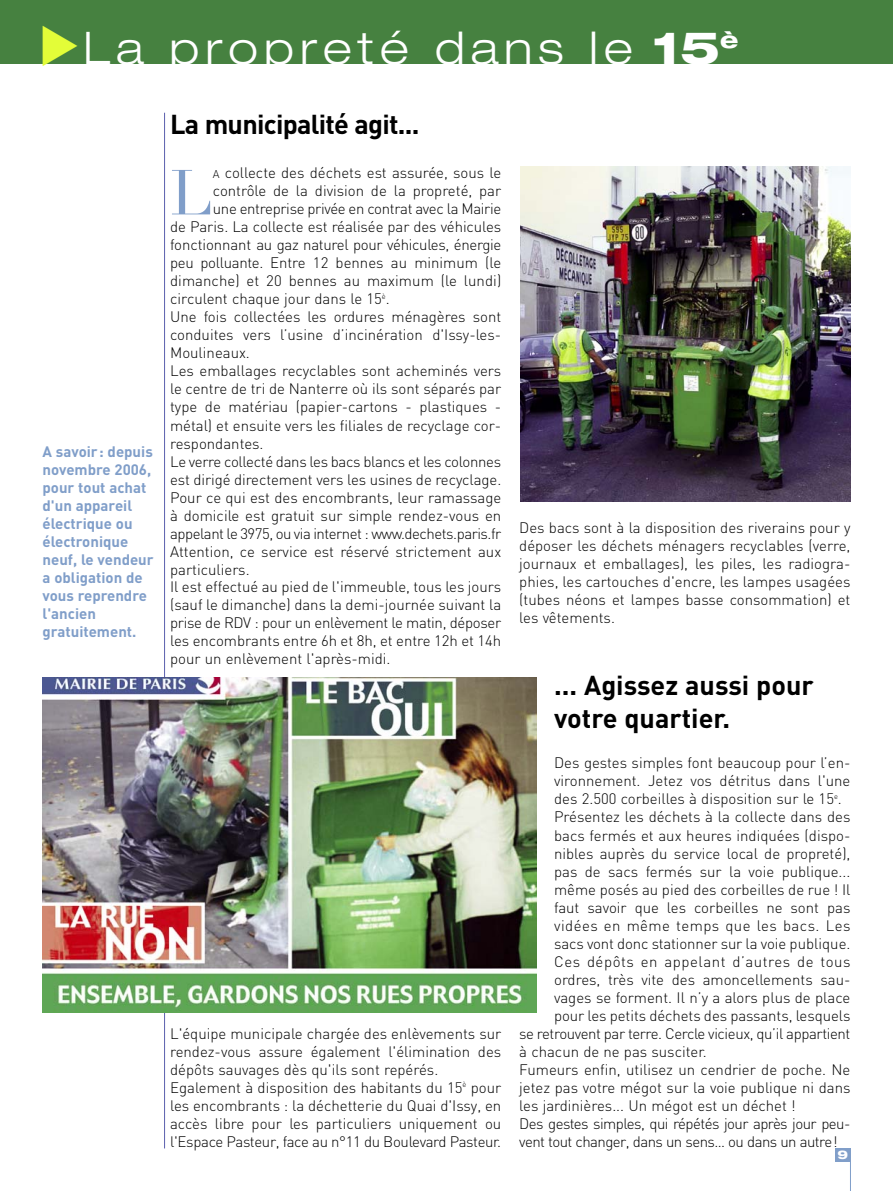
<style>
.page{position:relative;width:893px;height:1191px;background:#fff}
.page>*{position:absolute;margin:0;border:0;box-sizing:border-box;transform-origin:0 0}
.t1{font:62.4px "Didot LH";color:#809ec9}
.t2{font:300 expanded 45px "Helvetica Neue";letter-spacing:.135em;color:#fff}
.t3{font:700 27px/32.4px "DIN";color:#000}
.t4{font:700 27px "DIN";letter-spacing:-.025em;color:#000}
.t5{font:300 15px/18px "DIN";color:#000}
.t6{font:300 15px "DIN";letter-spacing:-.02em;color:#000}
.t7{font:700 15px/18px "DIN";color:#809ec9}
.t8{font:300 15px "DIN";letter-spacing:-.035em;color:#000}
.t9{font:300 15px "DIN";letter-spacing:-.025em;color:#000}
.t10{font:300 15px "DIN";letter-spacing:-.03em;color:#000}
.t11{font:300 15px "DIN";letter-spacing:.035em;color:#000}
.t12{font:300 15px "DIN";letter-spacing:.03em;color:#000}
.t13{font:800 expanded 12px "Helvetica Neue";color:#fff}
.s1{font-weight:800}
.s2{font-size:11.25px}
</style>
<div class="page">
<div style="left:0;top:0;width:893px;height:64px;background:#468140"></div>
<hr style="left:164px;top:113px;width:1px;height:1035px;background:#5a60ad">
<img style="left:43px;top:677px;width:493px;height:335px">
<img style="left:520px;top:166px;width:330px;height:336px">
<div style="left:835px;top:1148px;width:15px;height:13px;background:#809ec9"></div>
<hr style="left:850px;top:1148px;width:1px;height:43px;background:#809ec9">
<h2 class="t2" style="left:83px;top:32px;width:656px">La propreté dans le <span class="s1">15</span><sup>è</sup></h2>
<p class="t7" style="left:43px;top:444px;width:113px">A savoir: depuis novembre 2006, pour tout achat d'un appareil électrique ou électronique neuf, le vendeur a obligation de vous reprendre l'ancien gratuitement.</p>
<h3 class="t4" style="left:170px;top:115px;width:251px">La municipalité agit...</h3>
<h1 class="t1" style="left:170px;top:167px;width:44px">L</h1>
<p class="t5" style="left:213px;top:166px;width:290px"><span class="s2">A</span> collecte des déchets est assurée, sous le</p>
<p class="t5" style="left:213px;top:184px;width:290px">contrôle de la division de la propreté, par</p>
<p class="t6" style="left:213px;top:204px;width:290px">une entreprise privée en contrat avec la Mairie</p>
<p class="t5" style="left:170px;top:220px;width:333px">de Paris. La collecte est réalisée par des véhicules</p>
<p class="t6" style="left:170px;top:240px;width:333px">fonctionnant au gaz naturel pour véhicules, énergie</p>
<p class="t5" style="left:170px;top:256px;width:333px">peu polluante. Entre 12 bennes au minimum (le</p>
<p class="t5" style="left:170px;top:274px;width:333px">dimanche) et 20 bennes au maximum (le lundi)</p>
<p class="t5" style="left:170px;top:292px;width:221px">circulent chaque jour dans le 15<sup>è</sup>.</p>
<p class="t5" style="left:170px;top:310px;width:333px">Une fois collectées les ordures ménagères sont</p>
<p class="t5" style="left:170px;top:328px;width:333px">conduites vers l’usine d’incinération d'Issy-les-</p>
<p class="t5" style="left:170px;top:346px;width:81px">Moulineaux.</p>
<p class="t5" style="left:170px;top:364px;width:333px">Les emballages recyclables sont acheminés vers</p>
<p class="t5" style="left:170px;top:382px;width:333px">le centre de tri de Nanterre où ils sont séparés par</p>
<p class="t5" style="left:170px;top:400px;width:333px">type de matériau (papier-cartons - plastiques -</p>
<p class="t5" style="left:170px;top:418px;width:333px">métal) et ensuite vers les filiales de recyclage cor-</p>
<p class="t5" style="left:170px;top:436px;width:95px">respondantes.</p>
<p class="t6" style="left:170px;top:456px;width:333px">Le verre collecté dans les bacs blancs et les colonnes</p>
<p class="t5" style="left:170px;top:472px;width:333px">est dirigé directement vers les usines de recyclage.</p>
<p class="t5" style="left:170px;top:490px;width:333px">Pour ce qui est des encombrants, leur ramassage</p>
<p class="t5" style="left:170px;top:508px;width:333px">à domicile est gratuit sur simple rendez-vous en</p>
<p class="t10" style="left:170px;top:528px;width:333px">appelant le 3975, ou via internet : www.dechets.paris.fr</p>
<p class="t5" style="left:170px;top:544px;width:333px">Attention, ce service est réservé strictement aux</p>
<p class="t5" style="left:170px;top:562px;width:81px">particuliers.</p>
<p class="t5" style="left:170px;top:580px;width:333px">Il est effectué au pied de l'immeuble, tous les jours</p>
<p class="t5" style="left:170px;top:597px;width:333px">(sauf le dimanche) dans la demi-journée suivant la</p>
<p class="t6" style="left:170px;top:617px;width:333px">prise de RDV : pour un enlèvement le matin, déposer</p>
<p class="t5" style="left:170px;top:633px;width:333px">les encombrants entre 6h et 8h, et entre 12h et 14h</p>
<p class="t5" style="left:170px;top:651px;width:222px">pour un enlèvement l'après-midi.</p>
<p class="t5" style="left:170px;top:1026px;width:333px">L'équipe municipale chargée des enlèvements sur rendez-vous assure également l'élimination des dépôts sauvages dès qu'ils sont repérés.<br>Egalement à disposition des habitants du 15<sup>è</sup> pour les encombrants : la déchetterie du Quai d'Issy, en accès libre pour les particuliers uniquement ou l'Espace Pasteur, face au n°11 du Boulevard Pasteur.</p>
<p class="t5" style="left:519px;top:520px;width:333px;text-align:justify">Des bacs sont à la disposition des riverains pour y déposer les déchets ménagers recyclables (verre, journaux et emballages), les piles, les radiogra&shy;phies, les cartouches d'encre, les lampes usagées (tubes néons et lampes basse consommation) et les vêtements.</p>
<h3 class="t3" style="left:554px;top:672px;width:261px">... Agissez aussi pour votre quartier.</h3>
<p class="t5" style="left:554px;top:756px;width:298px">Des gestes simples font beaucoup pour l’en-</p>
<p class="t5" style="left:554px;top:774px;width:298px">vironnement. Jetez vos détritus dans l'une</p>
<p class="t5" style="left:554px;top:792px;width:289px">des 2.500 corbeilles à disposition sur le 15<sup>e</sup>.</p>
<p class="t5" style="left:554px;top:810px;width:298px">Présentez les déchets à la collecte dans des</p>
<p class="t5" style="left:554px;top:828px;width:298px">bacs fermés et aux heures indiquées (dispo-</p>
<p class="t5" style="left:554px;top:846px;width:298px">nibles auprès du service local de propreté),</p>
<p class="t5" style="left:554px;top:864px;width:298px">pas de sacs fermés sur la voie publique...</p>
<p class="t5" style="left:554px;top:882px;width:298px">même posés au pied des corbeilles de rue ! Il</p>
<p class="t5" style="left:554px;top:900px;width:298px">faut savoir que les corbeilles ne sont pas</p>
<p class="t12" style="left:554px;top:920px;width:298px">vidées en même temps que les bacs. Les</p>
<p class="t5" style="left:554px;top:936px;width:298px">sacs vont donc stationner sur la voie publique.</p>
<p class="t11" style="left:554px;top:956px;width:298px">Ces dépôts en appelant d’autres de tous</p>
<p class="t5" style="left:554px;top:972px;width:298px">ordres, très vite des amoncellements sau-</p>
<p class="t5" style="left:554px;top:990px;width:298px">vages se forment. Il n’y a alors plus de place</p>
<p class="t5" style="left:554px;top:1008px;width:298px">pour les petits déchets des passants, lesquels</p>
<p class="t9" style="left:519px;top:1028px;width:333px">se retrouvent par terre. Cercle vicieux, qu’il appartient</p>
<p class="t5" style="left:519px;top:1044px;width:189px">à chacun de ne pas susciter.</p>
<p class="t5" style="left:519px;top:1062px;width:333px">Fumeurs enfin, utilisez un cendrier de poche. Ne</p>
<p class="t5" style="left:519px;top:1080px;width:333px">jetez pas votre mégot sur la voie publique ni dans</p>
<p class="t5" style="left:519px;top:1098px;width:278px">les jardinières... Un mégot est un déchet !</p>
<p class="t8" style="left:519px;top:1118px;width:333px">Des gestes simples, qui répétés jour après jour peu-</p>
<p class="t8" style="left:519px;top:1136px;width:320px">vent tout changer, dans un sens... ou dans un autre!</p>
<p class="t13" style="left:837px;top:1150px;width:12px">9</p>
</div>
